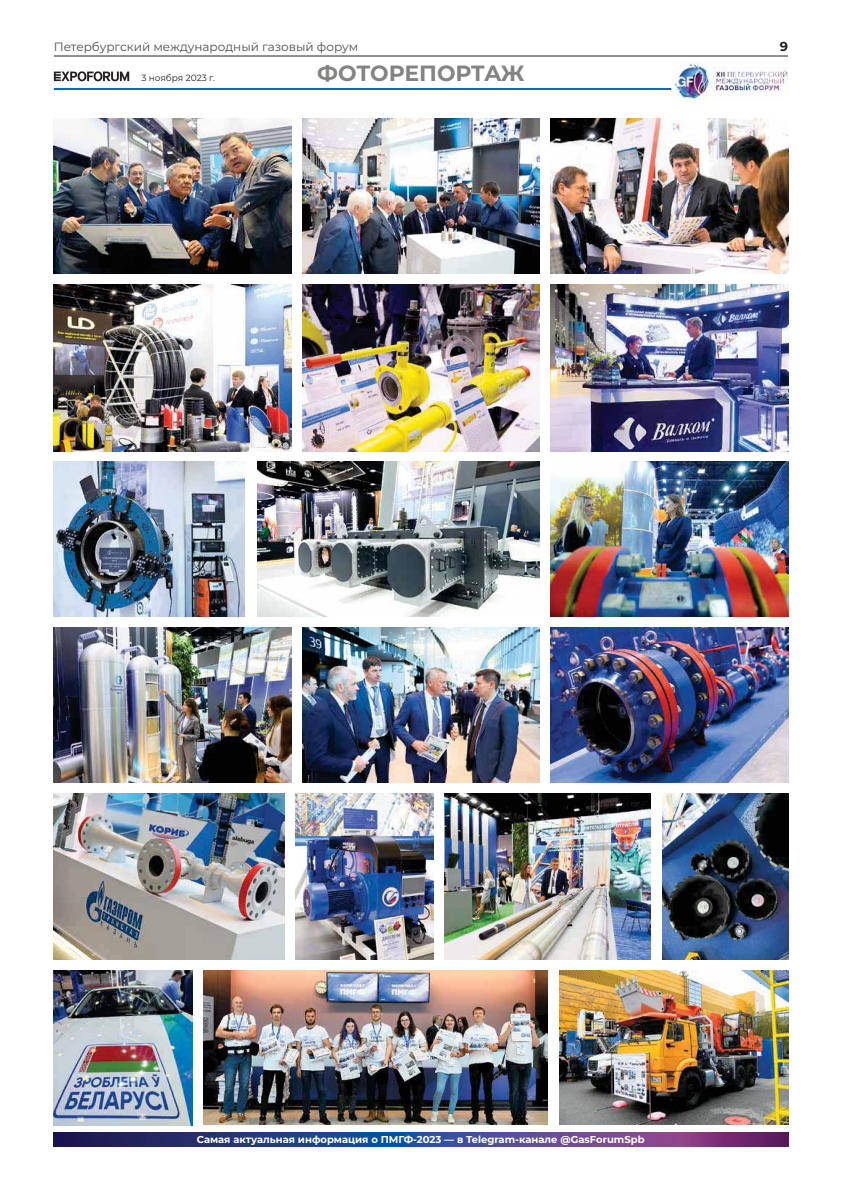
<style>
.page{position:relative;width:842px;height:1191px;background:#fff}
.page>*{position:absolute;margin:0;border:0;box-sizing:border-box;transform-origin:0 0}
.t1{font:700 22px "Montserrat";letter-spacing:-.01em;color:#838382}
.t2{font:700 13px "Montserrat";color:#231f20}
.t3{font:12px "Montserrat";color:#4e4e4d}
.t4{font:700 10px "Montserrat";color:#fff}
.t5{font:9px "Montserrat";color:#231f20}
</style>
<div class="page">
<svg style="left:54px;top:1132px;width:734px;height:15px;background:#423c81"></svg>
<hr style="left:54px;top:88px;width:617px;height:2px;background:#006cb6">
<hr style="left:54px;top:56px;width:734px;height:1px;background:#231f20">
<img style="left:673px;top:62px;width:115px;height:38px">
<svg style="left:54px;top:71px;width:75px;height:10px"></svg>
<img style="left:551px;top:628px;width:237px;height:154px">
<img style="left:302px;top:285px;width:238px;height:166px">
<img style="left:551px;top:285px;width:237px;height:166px">
<img style="left:54px;top:285px;width:237px;height:166px">
<img style="left:551px;top:119px;width:237px;height:155px">
<img style="left:302px;top:119px;width:238px;height:155px">
<img style="left:54px;top:119px;width:237px;height:155px">
<img style="left:302px;top:628px;width:238px;height:154px">
<img style="left:54px;top:628px;width:237px;height:154px">
<img style="left:54px;top:462px;width:191px;height:154px">
<img style="left:258px;top:462px;width:282px;height:154px">
<img style="left:551px;top:462px;width:237px;height:154px">
<img style="left:560px;top:970px;width:228px;height:155px">
<img style="left:203px;top:970px;width:345px;height:155px">
<img style="left:445px;top:793px;width:205px;height:166px">
<img style="left:662px;top:793px;width:126px;height:166px">
<img style="left:54px;top:793px;width:230px;height:166px">
<img style="left:54px;top:970px;width:138px;height:155px">
<img style="left:295px;top:793px;width:139px;height:166px">
<p class="t3" style="left:54px;top:40px;width:306px">Петербургский международный газовый форум</p>
<h1 class="t1" style="left:317px;top:64px;width:209px">ФОТОРЕПОРТАЖ</h1>
<p class="t5" style="left:141px;top:73px;width:75px">3 ноября 2023 г.</p>
<h2 class="t2" style="left:780px;top:41px;width:10px">9</h2>
<p class="t4" style="left:197px;top:1136px;width:449px">Самая актуальная информация о ПМГФ-2023 — в Telegram-канале @GasForumSpb</p>
</div>
